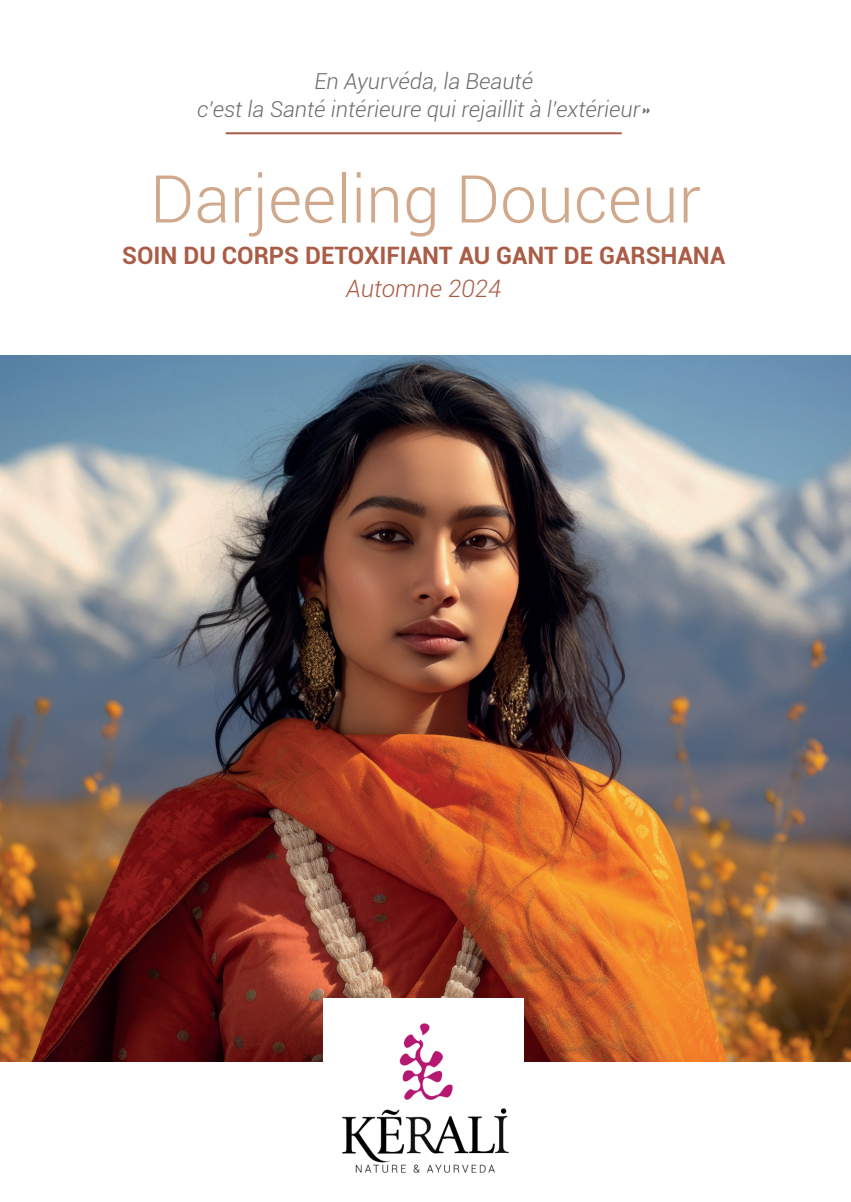
<style>
.page{position:relative;width:851px;height:1202px;background:#fff}
.page>*{position:absolute;margin:0;border:0;box-sizing:border-box;transform-origin:0 0}
.t1{font:300 66px "Roboto";color:#d0a98c}
.t2{font:700 24px "Roboto";color:#a95d47}
.t3{font:italic 300 24px "Roboto";color:#a95d47}
.t4{font:italic 300 22px/28px "Roboto";color:#6c6d70;text-align:center}
</style>
<div class="page">
<img style="left:0;top:355px;width:850px;height:706px">
<div style="left:323px;top:998px;width:200px;height:187px;background:#fff"></div>
<img style="left:342px;top:1023px;width:167px;height:150px">
<hr style="left:226px;top:132px;width:395px;height:2px;background:#aa5e47">
<p class="t4" style="left:197px;top:66px;width:455px">En Ayurvéda, la Beauté<br>c’est la Santé intérieure qui rejaillit à l’extérieur»</p>
<h1 class="t1" style="left:150px;top:153px;width:552px">Darjeeling Douceur</h1>
<p class="t2" style="left:122px;top:239px;width:604px">SOIN DU CORPS DETOXIFIANT AU GANT DE GARSHANA</p>
<p class="t3" style="left:346px;top:272px;width:157px">Automne 2024</p>
</div>
